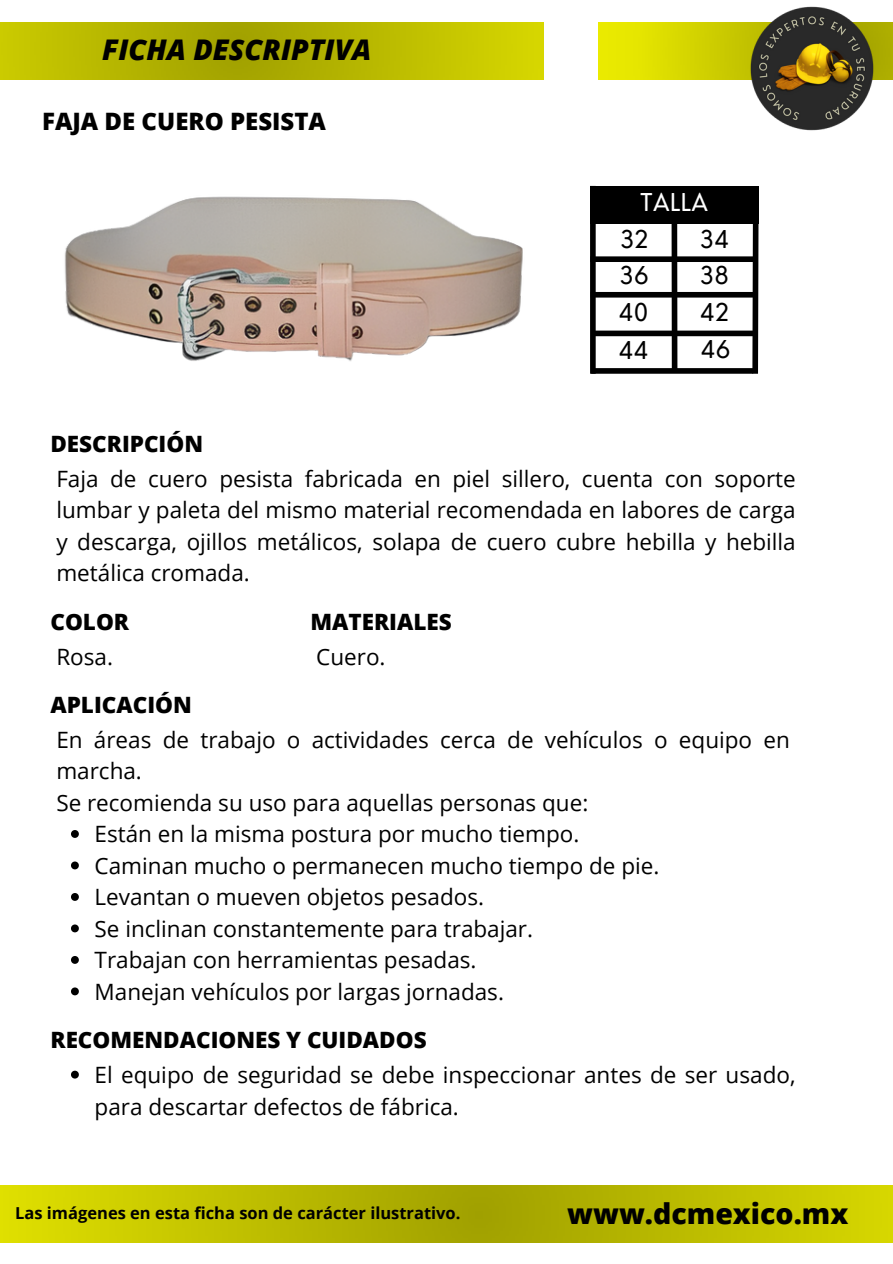
<style>
.page{position:relative;width:893px;height:1264px;background:#fff}
.page>*{position:absolute;margin:0;border:0;box-sizing:border-box;transform-origin:0 0}
.t1{font:italic 800 28.5px "Open Sans";color:#000}
.t2{font:800 28.5px "Open Sans";color:#000}
.t3{font:800 24px "Open Sans";color:#000}
.t4{font:24px "Nourd";letter-spacing:.02em;color:#000}
.t5{font:24px "Nourd";letter-spacing:.02em;color:#fff}
.t6{font:22.5px/31.5px "Open Sans";color:#000}
.t7{font:800 22.5px "Open Sans";color:#000}
.t8{font:700 21.45px "Open Sans";letter-spacing:.045em;color:#fff}
.t9{font:700 16.5px "Open Sans";color:#000}
</style>
<div class="page">
<img style="left:0;top:1185px;width:892px;height:57px">
<img style="left:0;top:22px;width:543px;height:57px">
<img style="left:598px;top:22px;width:294px;height:58px">
<div style="left:671px;top:189px;width:6px;height:182px;background:#000"></div>
<div style="left:590px;top:186px;width:168px;height:38px;background:#000"></div>
<div style="left:590px;top:256px;width:164px;height:6px;background:#000"></div>
<div style="left:590px;top:186px;width:5px;height:188px;background:#000"></div>
<div style="left:590px;top:292px;width:164px;height:5px;background:#000"></div>
<div style="left:591px;top:330px;width:162px;height:6px;background:#000"></div>
<svg style="left:749px;top:186px;width:10px;height:188px"></svg>
<div style="left:591px;top:368px;width:162px;height:6px;background:#000"></div>
<img style="left:738px;top:6px;width:138px;height:125px">
<svg style="left:71px;top:830px;width:8px;height:7px"></svg>
<svg style="left:71px;top:861px;width:8px;height:8px"></svg>
<svg style="left:71px;top:893px;width:8px;height:7px"></svg>
<svg style="left:71px;top:924px;width:8px;height:8px"></svg>
<svg style="left:71px;top:956px;width:8px;height:7px"></svg>
<svg style="left:71px;top:987px;width:8px;height:8px"></svg>
<svg style="left:71px;top:1070px;width:8px;height:8px"></svg>
<img style="left:64px;top:196px;width:459px;height:165px">
<p class="t1" style="left:102px;top:30px;width:271px">FICHA DESCRIPTIVA</p>
<p class="t3" style="left:42px;top:105px;width:285px">FAJA DE CUERO PESISTA</p>
<p class="t7" style="left:50px;top:428px;width:154px">DESCRIPCIÓN</p>
<p class="t5" style="left:640px;top:186px;width:69px">TALLA</p>
<p class="t8" style="left:616px;top:185px;width:84px">TALLAS</p>
<p class="t4" style="left:620px;top:223px;width:30px">32</p>
<p class="t4" style="left:700px;top:223px;width:30px">34</p>
<p class="t4" style="left:620px;top:260px;width:30px">36</p>
<p class="t4" style="left:618px;top:297px;width:31px">40</p>
<p class="t4" style="left:700px;top:260px;width:30px">38</p>
<p class="t4" style="left:700px;top:297px;width:30px">42</p>
<p class="t4" style="left:618px;top:334px;width:31px">44</p>
<p class="t4" style="left:700px;top:333px;width:31px">46</p>
<p class="t6" style="left:56px;top:462px;width:740px;text-align:justify">Faja de cuero pesista fabricada en piel sillero, cuenta con soporte lumbar y paleta del mismo material recomendada en labores de carga y descarga, ojillos metálicos, solapa de cuero cubre hebilla y hebilla metálica cromada.</p>
<p class="t7" style="left:50px;top:606px;width:80px">COLOR</p>
<p class="t6" style="left:56px;top:640px;width:58px">Rosa.</p>
<p class="t7" style="left:50px;top:689px;width:143px">APLICACIÓN</p>
<p class="t7" style="left:310px;top:606px;width:143px">MATERIALES</p>
<p class="t6" style="left:316px;top:640px;width:71px">Cuero.</p>
<p class="t6" style="left:56px;top:723px;width:735px">En áreas de trabajo o actividades cerca de vehículos o equipo en marcha.</p>
<p class="t6" style="left:56px;top:786px;width:533px">Se recomienda su uso para aquellas personas que:</p>
<p class="t6" style="left:95px;top:818px;width:486px">Están en la misma postura por mucho tiempo.</p>
<p class="t6" style="left:95px;top:849px;width:566px">Caminan mucho o permanecen mucho tiempo de pie.</p>
<p class="t6" style="left:95px;top:880px;width:391px">Levantan o mueven objetos pesados.</p>
<p class="t6" style="left:95px;top:912px;width:440px">Se inclinan constantemente para trabajar.</p>
<p class="t6" style="left:95px;top:943px;width:383px">Trabajan con herramientas pesadas.</p>
<p class="t6" style="left:95px;top:975px;width:411px">Manejan vehículos por largas jornadas.</p>
<p class="t7" style="left:50px;top:1024px;width:377px">RECOMENDACIONES Y CUIDADOS</p>
<p class="t6" style="left:95px;top:1058px;width:702px">El equipo de seguridad se debe inspeccionar antes de ser usado, para descartar defectos de fábrica.</p>
<p class="t9" style="left:15px;top:1200px;width:447px">Las imágenes en esta ficha son de carácter ilustrativo.</p>
<p class="t2" style="left:567px;top:1193px;width:282px">www.dcmexico.mx</p>
</div>
